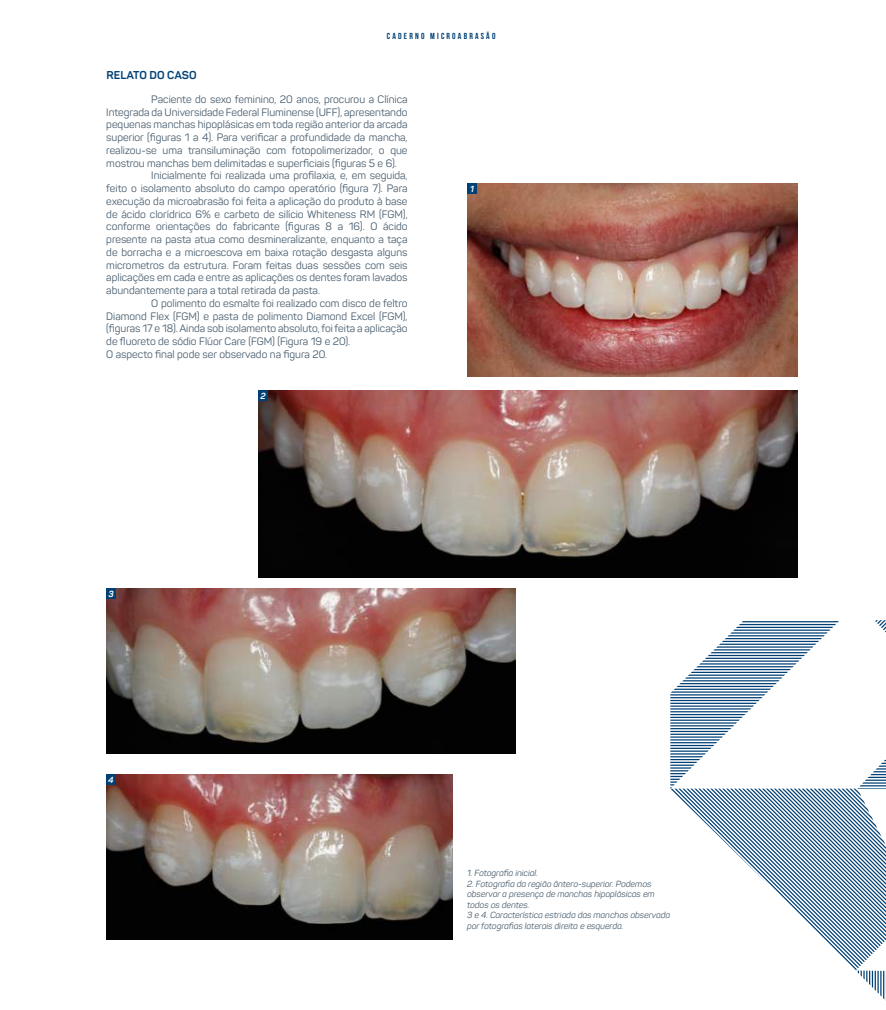
<style>
.page{position:relative;width:886px;height:1010px;background:#fff}
.page>*{position:absolute;margin:0;border:0;box-sizing:border-box;transform-origin:0 0}
.t1{font:700 11.25px "Panton";letter-spacing:.01em;color:#004075}
.t2{font:10.62px "Panton";color:#475c6d}
.t3{font:italic 8.75px/10.5px "Panton";color:#475c6d}
.t4{font:8.75px "Bebas Neue";letter-spacing:.25em;color:#004075}
.t5{font:italic 700 8.75px "Panton";color:#fff}
</style>
<div class="page">
<img style="left:467px;top:184px;width:330px;height:192px">
<img style="left:258px;top:390px;width:539px;height:187px">
<img style="left:106px;top:589px;width:409px;height:164px">
<img style="left:106px;top:775px;width:347px;height:164px">
<svg style="left:670px;top:620px;width:216px;height:381px"></svg>
<div style="left:467px;top:184px;width:10px;height:10px;background:#004075"></div>
<div style="left:258px;top:390px;width:10px;height:10px;background:#004075"></div>
<div style="left:106px;top:589px;width:10px;height:10px;background:#004075"></div>
<div style="left:106px;top:775px;width:10px;height:10px;background:#004075"></div>
<p class="t4" style="left:387px;top:31px;width:110px">CADERNO MICROABRASÃO</p>
<p class="t1" style="left:106px;top:68px;width:92px">RELATO DO CASO</p>
<p class="t2" style="left:151px;top:93px;width:258px">Paciente do sexo feminino, 20 anos, procurou a Clínica</p>
<p class="t2" style="left:106px;top:105px;width:303px">Integrada da Universidade Federal Fluminense (UFF), apresentando</p>
<p class="t2" style="left:106px;top:118px;width:303px">pequenas manchas hipoplásicas em toda região anterior da arcada</p>
<p class="t2" style="left:106px;top:131px;width:303px">superior (figuras 1 a 4). Para verificar a profundidade da mancha,</p>
<p class="t2" style="left:106px;top:144px;width:303px">realizou-se uma transiluminação com fotopolimerizador, o que</p>
<p class="t2" style="left:106px;top:156px;width:292px">mostrou manchas bem delimitadas e superficiais (figuras 5 e 6).</p>
<p class="t2" style="left:151px;top:169px;width:258px">Inicialmente foi realizada uma profilaxia, e, em seguida,</p>
<p class="t2" style="left:106px;top:182px;width:303px">feito o isolamento absoluto do campo operatório (figura 7). Para</p>
<p class="t2" style="left:106px;top:195px;width:303px">execução da microabrasão foi feita a aplicação do produto à base</p>
<p class="t2" style="left:106px;top:207px;width:303px">de ácido clorídrico 6% e carbeto de silício Whiteness RM (FGM),</p>
<p class="t2" style="left:106px;top:220px;width:303px">conforme orientações do fabricante (figuras 8 a 16). O ácido</p>
<p class="t2" style="left:106px;top:233px;width:303px">presente na pasta atua como desmineralizante, enquanto a taça</p>
<p class="t2" style="left:106px;top:246px;width:303px">de borracha e a microescova em baixa rotação desgasta alguns</p>
<p class="t2" style="left:106px;top:258px;width:303px">micrometros da estrutura. Foram feitas duas sessões com seis</p>
<p class="t2" style="left:106px;top:271px;width:303px">aplicações em cada e entre as aplicações os dentes foram lavados</p>
<p class="t2" style="left:106px;top:284px;width:215px">abundantemente para a total retirada da pasta.</p>
<p class="t2" style="left:151px;top:297px;width:258px">O polimento do esmalte foi realizado com disco de feltro</p>
<p class="t2" style="left:106px;top:309px;width:303px">Diamond Flex (FGM) e pasta de polimento Diamond Excel (FGM),</p>
<p class="t2" style="left:106px;top:322px;width:303px">(figuras 17 e 18). Ainda sob isolamento absoluto, foi feita a aplicação</p>
<p class="t2" style="left:106px;top:335px;width:245px">de fluoreto de sódio Flúor Care (FGM) (Figura 19 e 20).</p>
<p class="t2" style="left:106px;top:348px;width:222px">O aspecto final pode ser observado na figura 20.</p>
<p class="t5" style="left:260px;top:390px;width:7px">2</p>
<p class="t5" style="left:470px;top:184px;width:5px">1</p>
<p class="t5" style="left:108px;top:589px;width:7px">3</p>
<p class="t5" style="left:108px;top:774px;width:7px">4</p>
<p class="t3" style="left:467px;top:868px;width:72px">1. Fotografia inicial.</p>
<p class="t3" style="left:467px;top:878px;width:204px">2. Fotografia da região ântero-superior. Podemos observar a presença de manchas hipoplásicas em todos os dentes.<br>3 e 4. Característica estriada das manchas observada por fotografias laterais direita e esquerda.</p>
</div>
